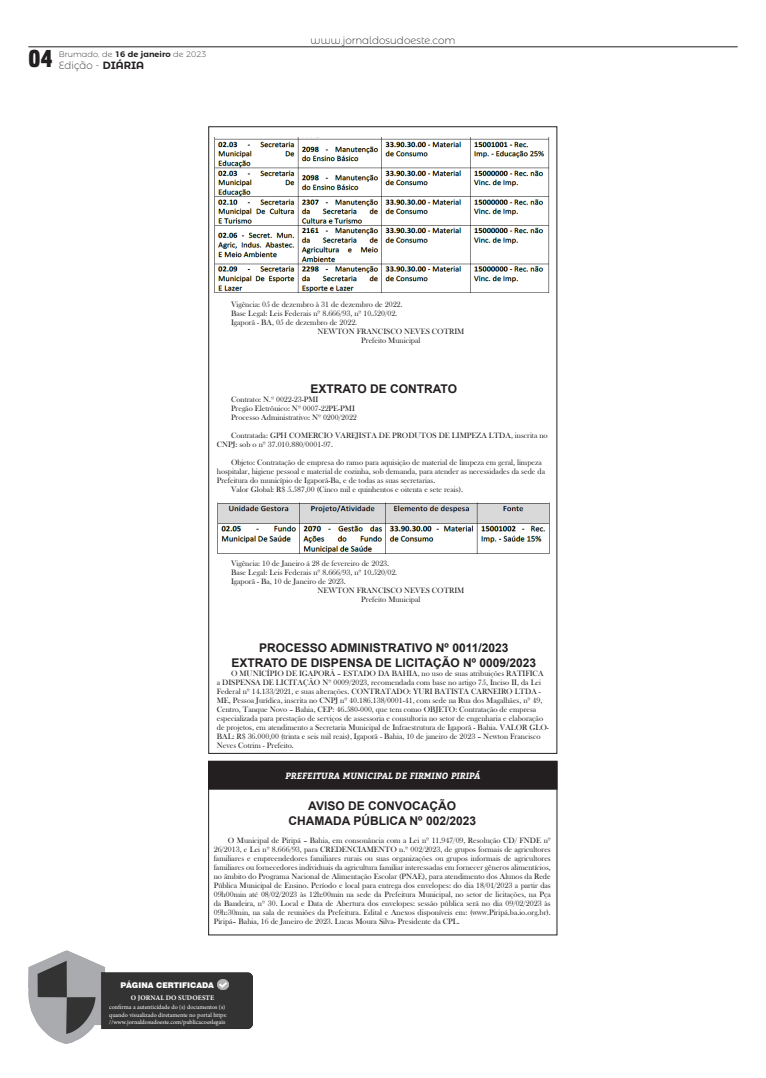
<style>
.page{position:relative;width:766px;height:1078px;background:#fff}
.page>*{position:absolute;margin:0;border:0;box-sizing:border-box;transform-origin:0 0}
.t1{font:23.9px "Muro";color:#231f20}
.Título_edital{font:700 12px "Arial";color:#231f20}
.t2{font:200 10.5px "Montserrat Alternates";color:#231f20}
.Titulo_Edital{font:italic 700 9px "Bitter";letter-spacing:.01em;color:#fff}
.Texto_Edital{font:8px/9px "Bask Old Face";color:#231f20}
.Texto_Capa{font:200 8px "Montserrat Alternates";color:#231f20;scale:1.04 1}
.t3{font:900 7.9px "Swiss 721 BT";color:#fff}
.t4{font:700 7px "Minion Pro";letter-spacing:.01em;color:#fff}
.t5{font:6.1px/7.4px "Minion Pro";color:#fff}
.s1{font-weight:600}
</style>
<div class="page">
<hr style="left:28px;top:46px;width:709px;height:1px;background:#231f20">
<img style="left:28px;top:950px;width:224px;height:93px">
<svg style="left:217px;top:978px;width:11px;height:11px"></svg>
<img style="left:217px;top:502px;width:333px;height:52px">
<div style="left:208px;top:761px;width:349px;height:28px;background:#231f20"></div>
<img style="left:214px;top:138px;width:336px;height:154px">
<p class="t1" style="left:28px;top:44px;width:26px">04</p>
<p class="t2" style="left:59px;top:57px;width:87px">Edição - <span class="s1">DIÁRIA</span></p>
<p class="Texto_Capa" style="left:59px;top:48px;width:143px">Brumado, de <span class="s1">16 de janeiro</span> de 2023</p>
<p class="t2" style="left:310px;top:32px;width:146px">www.jornaldosudoeste.com</p>
<p class="Texto_Edital" style="left:231px;top:300px;width:173px">Vigência: 05 de dezembro à 31 de dezembro de 2022.</p>
<p class="Texto_Edital" style="left:231px;top:309px;width:168px">Base Legal: Leis Federais nº 8.666/93, nº 10.520/02.</p>
<p class="Texto_Edital" style="left:231px;top:318px;width:128px">Igaporã - BA, 05 de dezembro de 2022.</p>
<p class="Texto_Edital" style="left:317px;top:327px;width:148px">NEWTON FRANCISCO NEVES COTRIM</p>
<p class="Texto_Edital" style="left:361px;top:336px;width:61px">Prefeito Municipal</p>
<p class="Título_edital" style="left:310px;top:380px;width:148px">EXTRATO DE CONTRATO</p>
<p class="Texto_Edital" style="left:231px;top:395px;width:89px">Contrato: N.º 0022-23-PMI</p>
<p class="Texto_Edital" style="left:231px;top:404px;width:125px">Pregão Eletrônico: Nº 0007-22PE-PMI</p>
<p class="Texto_Edital" style="left:231px;top:413px;width:127px">Processo Administrativo: Nº 0200/2022</p>
<p class="Texto_Edital" style="left:217px;top:431px;width:332px;text-indent:14px">Contratada: GPH COMERCIO VAREJISTA DE PRODUTOS DE LIMPEZA LTDA, inscrita no<br>CNPJ: sob o nº 37.010.880/0001-97.</p>
<p class="Texto_Edital" style="left:217px;top:458px;width:330px;text-indent:14px">Objeto: Contratação de empresa do ramo para aquisição de material de limpeza em geral, limpeza hospitalar, higiene pessoal e material de cozinha, sob demanda, para atender as necessidades da sede da<br>Prefeitura do município de Igaporã-Ba, e de todas as suas secretarias.</p>
<p class="Texto_Edital" style="left:231px;top:485px;width:233px">Valor Global: R$ 5.587,00 (Cinco mil e quinhentos e oitenta e sete reais).</p>
<p class="Texto_Edital" style="left:231px;top:558px;width:160px">Vigência: 10 de Janeiro á 28 de fevereiro de 2023.</p>
<p class="Texto_Edital" style="left:231px;top:567px;width:168px">Base Legal: Leis Federais nº 8.666/93, nº 10.520/02.</p>
<p class="Texto_Edital" style="left:231px;top:576px;width:116px">Igaporã - Ba, 10 de Janeiro de 2023.</p>
<p class="Texto_Edital" style="left:317px;top:585px;width:148px">NEWTON FRANCISCO NEVES COTRIM</p>
<p class="Texto_Edital" style="left:361px;top:594px;width:61px">Prefeito Municipal</p>
<p class="Título_edital" style="left:259px;top:639px;width:251px">PROCESSO ADMINISTRATIVO Nº 0011/2023</p>
<p class="Título_edital" style="left:231px;top:653px;width:306px">EXTRATO DE DISPENSA DE LICITAÇÃO Nº 0009/2023</p>
<p class="Texto_Edital" style="left:217px;top:668px;width:333px;text-indent:14px">O MUNICÍPIO DE IGAPORÃ – ESTADO DA BAHIA, no uso de suas atribuições RATIFICA a DISPENSA DE LICITAÇÃO Nº 0009/2023, recomendada com base no artigo 75, Inciso II, da Lei Federal nº 14.133/2021, e suas alterações. CONTRATADO: YURI BATISTA CARNEIRO LTDA - ME, Pessoa Jurídica, inscrita no CNPJ nº 40.186.138/0001-41, com sede na Rua dos Magalhães, nº 49, Centro, Tanque Novo – Bahia, CEP: 46.580-000, que tem como OBJETO: Contratação de empresa especializada para prestação de serviços de assessoria e consultoria no setor de engenharia e elaboração de projetos, em atendimento a Secretaria Municipal de Infraestrutura de Igaporã - Bahia. VALOR GLO-BAL: R$ 36.000,00 (trinta e seis mil reais), Igaporã - Bahia, 10 de janeiro de 2023 – Newton Francisco Neves Cotrim - Prefeito.</p>
<p class="Titulo_Edital" style="left:285px;top:768px;width:197px">PREFEITURA MUNICIPAL DE FIRMINO PIRIPÁ</p>
<p class="Título_edital" style="left:308px;top:797px;width:149px">AVISO DE CONVOCAÇÃO</p>
<p class="Título_edital" style="left:288px;top:811px;width:189px">CHAMADA PÚBLICA Nº 002/2023</p>
<p class="Texto_Edital" style="left:214px;top:835px;width:338px;text-align:justify;text-indent:14px">O Municipal de Piripá – Bahia, em consonância com a Lei nº 11.947/09, Resolução CD/ FNDE nº 26/2013, e Lei nº 8.666/93, para CREDENCIAMENTO n.º 002/2023, de grupos formais de agricultores familiares e empreendedores familiares rurais ou suas organizações ou grupos informais de agricultores familiares ou fornecedores individuais da agricultura familiar interessadas em fornecer gêneros alimentícios, no âmbito do Programa Nacional de Alimentação Escolar (PNAE), para atendimento dos Alunos da Rede Pública Municipal de Ensino. Período e local para entrega dos envelopes: do dia 18/01/2023 a partir das 09h00min até 08/02/2023 às 12h:00min na sede da Prefeitura Municipal, no setor de licitações, na Pça da Bandeira, nº 30. Local e Data de Abertura dos envelopes: sessão pública será no dia 09/02/2023 às 09h:30min, na sala de reuniões da Prefeitura. Edital e Anexos disponíveis em: (www.Piripá.ba.io.org.br).<br>Piripá– Bahia, 16 de Janeiro de 2023. Lucas Moura Silva- Presidente da CPL.</p>
<p class="t3" style="left:120px;top:979px;width:95px">PÁGINA CERTIFICADA</p>
<p class="t4" style="left:131px;top:993px;width:85px">O JORNAL DO SUDOESTE</p>
<p class="t5" style="left:109px;top:1003px;width:119px">confirma a autenticidade do (s) documentos (s) quando visualizado diretamente no portal https:</p>
<p class="t5" style="left:109px;top:1018px;width:117px">//www.jornaldosudoeste.com/publicacoeslegais</p>
</div>
